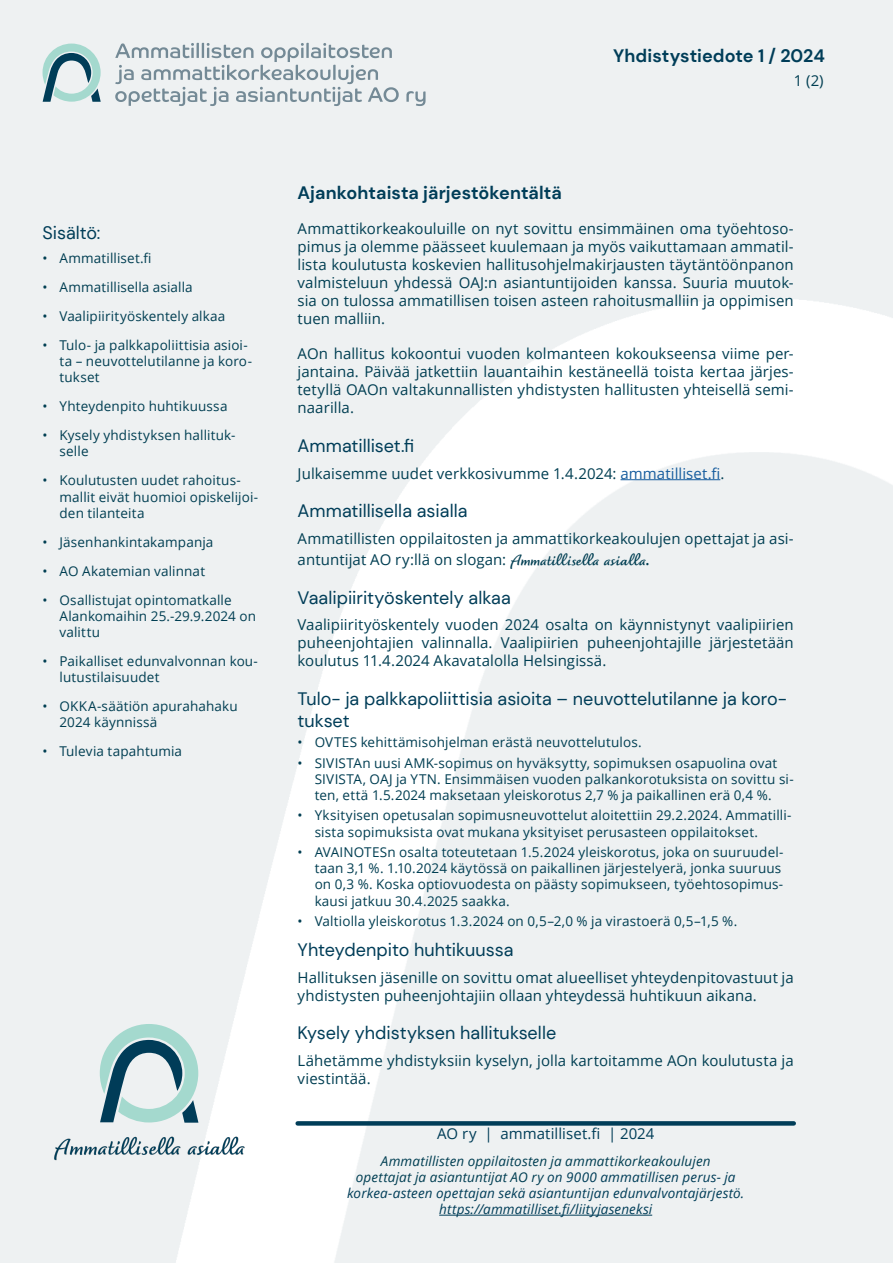
<style>
.page{position:relative;width:893px;height:1263px;background:#fff}
.page>*{position:absolute;margin:0;border:0;box-sizing:border-box;transform-origin:0 0}
.Otsikko_2{font:18px/21.6px "DM Sans";color:#003d58}
.Otsikko{font:700 18px "DM Sans";color:#003d58}
.Leipäteksti{font:15px/18px "Open Sans";letter-spacing:.005em;color:#003e52;text-align:justify}
.t1{font:15px "Open Sans";letter-spacing:.005em;color:#003d58}
.t2{font:13.5px/16.2px "Open Sans";letter-spacing:.01em;color:#003e52}
.t3{font:italic 13.5px/16.2px "Open Sans";letter-spacing:.01em;color:#003d58;text-align:center}
.s1{color:#175d9e}
.s2{font-family:"Dolce";font-weight:700;font-size:18px}
.s3{font-size:18px}
.s4{color:#003e52}
</style>
<div class="page">
<img style="left:0;top:0;width:893px;height:1263px">
<div style="left:298px;top:1121px;width:496px;height:5px;background:#003d58"></div>
<svg style="left:100px;top:1024px;width:98px;height:99px;background:#a3c2c5"></svg>
<hr style="left:439px;top:1215px;width:213px;height:1px;background:#003d58">
<img style="left:50px;top:1134px;width:198px;height:29px">
<hr style="left:620px;top:479px;width:100px;height:1px;background:#175d9e">
<svg style="left:115px;top:43px;width:284px;height:63px;background:#d0d7db"></svg>
<svg style="left:406px;top:91px;width:20px;height:15px"></svg>
<svg style="left:43px;top:44px;width:58px;height:58px;background:#a3c2c5"></svg>
<p class="Otsikko" style="left:613px;top:44px;width:213px">Yhdistystiedote 1 / 2024</p>
<p class="Leipäteksti" style="left:794px;top:71px;width:31px">1 (2)</p>
<p class="Otsikko_2" style="left:43px;top:222px;width:59px">Sisältö:</p>
<p class="t2" style="left:43px;top:250px;width:111px">• Ammatilliset.fi</p>
<p class="t2" style="left:43px;top:279px;width:152px">• Ammatillisella asialla</p>
<p class="t2" style="left:43px;top:308px;width:184px">• Vaalipiirityöskentely alkaa</p>
<p class="t2" style="left:60px;top:337px;width:194px;text-indent:-17px">• Tulo- ja palkkapoliittisia asioi&shy;ta – neuvottelutilanne ja koro&shy;tukset</p>
<p class="t2" style="left:43px;top:398px;width:187px">• Yhteydenpito huhtikuussa</p>
<p class="t2" style="left:60px;top:427px;width:177px;text-indent:-17px">• Kysely yhdistyksen hallituk&shy;selle</p>
<p class="t2" style="left:60px;top:472px;width:200px;text-indent:-17px">• Koulutusten uudet rahoitus&shy;mallit eivät huomioi opiskelijoi&shy;den tilanteita</p>
<p class="t2" style="left:43px;top:533px;width:172px">• Jäsenhankintakampanja</p>
<p class="t2" style="left:43px;top:562px;width:164px">• AO Akatemian valinnat</p>
<p class="t2" style="left:60px;top:591px;width:198px;text-indent:-17px">• Osallistujat opintomatkalle<br>Alankomaihin 25.-29.9.2024 on valittu</p>
<p class="t2" style="left:60px;top:653px;width:200px;text-indent:-17px">• Paikalliset edunvalvonnan kou&shy;lutustilaisuudet</p>
<p class="t2" style="left:60px;top:698px;width:180px;text-indent:-17px">• OKKA-säätiön apurahahaku<br>2024 käynnissä</p>
<p class="t2" style="left:43px;top:743px;width:141px">• Tulevia tapahtumia</p>
<p class="Otsikko" style="left:298px;top:182px;width:266px">Ajankohtaista järjestökentältä</p>
<p class="Leipäteksti" style="left:298px;top:220px;width:498px">Ammattikorkeakouluille on nyt sovittu ensimmäinen oma työehtoso&shy;pimus ja olemme päässeet kuulemaan ja myös vaikuttamaan ammatil&shy;lista koulutusta koskevien hallitusohjelmakirjausten täytäntöönpanon valmisteluun yhdessä OAJ:n asiantuntijoiden kanssa. Suuria muutok&shy;sia on tulossa ammatillisen toisen asteen rahoitusmalliin ja oppimisen tuen malliin.</p>
<p class="Leipäteksti" style="left:298px;top:345px;width:498px">AOn hallitus kokoontui vuoden kolmanteen kokoukseensa viime per&shy;jantaina. Päivää jatkettiin lauantaihin kestäneellä toista kertaa järjes&shy;tetyllä OAOn valtakunnallisten yhdistysten hallitusten yhteisellä semi&shy;naarilla.</p>
<p class="Otsikko_2" style="left:298px;top:435px;width:118px">Ammatilliset.fi</p>
<p class="Leipäteksti" style="left:298px;top:464px;width:428px">Julkaisemme uudet verkkosivumme 1.4.2024: <span class="s1">ammatilliset.fi</span>.</p>
<p class="Otsikko_2" style="left:298px;top:500px;width:171px">Ammatillisella asialla</p>
<p class="Leipäteksti" style="left:298px;top:527px;width:498px;line-height:21.6px">Ammatillisten oppilaitosten ja ammattikorkeakoulujen opettajat ja asi&shy;antuntijat AO ry:llä on slogan: <span class="s2">Ammatillisella asialla</span><span class="s3">.</span></p>
<p class="Otsikko_2" style="left:298px;top:587px;width:215px">Vaalipiirityöskentely alkaa</p>
<p class="Leipäteksti" style="left:298px;top:616px;width:498px">Vaalipiirityöskentely vuoden 2024 osalta on käynnistynyt vaalipiirien puheenjohtajien valinnalla. Vaalipiirien puheenjohtajille järjestetään koulutus 11.4.2024 Akavatalolla Helsingissä.</p>
<p class="Otsikko_2" style="left:298px;top:688px;width:491px">Tulo- ja palkkapoliittisia asioita – neuvottelutilanne ja koro&shy;tukset</p>
<p class="t2" style="left:298px;top:734px;width:346px">• OVTES kehittämisohjelman erästä neuvottelutulos.</p>
<p class="t2" style="left:315px;top:754px;width:481px;text-indent:-17px">• SIVISTAn uusi AMK-sopimus on hyväksytty, sopimuksen osapuolina ovat<br>SIVISTA, OAJ ja YTN. Ensimmäisen vuoden palkankorotuksista on sovittu si&shy;ten, että 1.5.2024 maksetaan yleiskorotus 2,7 % ja paikallinen erä 0,4 %.</p>
<p class="t2" style="left:315px;top:807px;width:478px;text-indent:-17px">• Yksityisen opetusalan sopimusneuvottelut aloitettiin 29.2.2024. Ammatilli&shy;sista sopimuksista ovat mukana yksityiset perusasteen oppilaitokset.</p>
<p class="t2" style="left:315px;top:844px;width:470px;text-indent:-17px">• AVAINOTESn osalta toteutetaan 1.5.2024 yleiskorotus, joka on suuruudel&shy;taan 3,1 %. 1.10.2024 käytössä on paikallinen järjestelyerä, jonka suuruus on 0,3 %. Koska optiovuodesta on päästy sopimukseen, työehtosopimus&shy;kausi jatkuu 30.4.2025 saakka.</p>
<p class="t2" style="left:298px;top:913px;width:441px">• Valtiolla yleiskorotus 1.3.2024 on 0,5–2,0 % ja virastoerä 0,5–1,5 %.</p>
<p class="Otsikko_2" style="left:298px;top:939px;width:218px">Yhteydenpito huhtikuussa</p>
<p class="Leipäteksti" style="left:298px;top:968px;width:498px">Hallituksen jäsenille on sovittu omat alueelliset yhteydenpitovastuut ja yhdistysten puheenjohtajiin ollaan yhteydessä huhtikuun aikana.</p>
<p class="Otsikko_2" style="left:298px;top:1022px;width:260px">Kysely yhdistyksen hallitukselle</p>
<p class="Leipäteksti" style="left:298px;top:1051px;width:498px">Lähetämme yhdistyksiin kyselyn, jolla kartoitamme AOn koulutusta ja viestintää.</p>
<p class="t1" style="left:437px;top:1124px;width:219px">AO ry | ammatilliset.fi | 2024</p>
<p class="t3" style="left:347px;top:1152px;width:399px"><span class="s4">Ammatillisten oppilaitosten ja ammattikorkeakoulujen<br>opettajat ja asiantuntijat AO ry</span> on 9000 ammatillisen perus- ja korkea-asteen opettajan sekä asiantuntijan edunvalvontajärjestö. https://ammatilliset.fi/liityjaseneksi</p>
</div>
